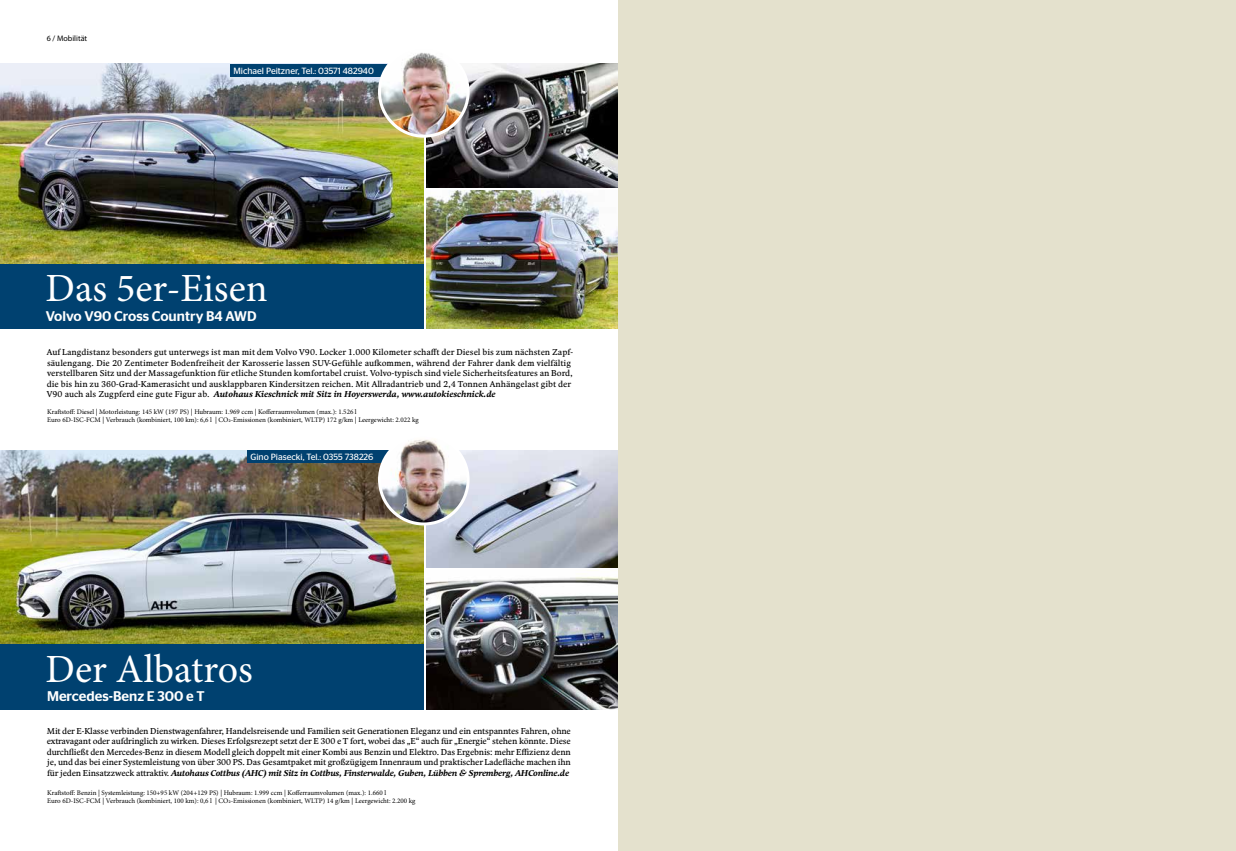
<style>
.page{position:relative;width:1236px;height:851px;background:#fff}
.page>*{position:absolute;margin:0;border:0;box-sizing:border-box;transform-origin:0 0}
.t1{font:40px "Minion Pro";color:#fff}
.t2{font:500 14px "Stag Sans";color:#fff}
.t3{font:9px "Stag Sans";color:#fff}
.t4{font:8.5px/10.5px "Comenia Text Pro";color:#000;text-align:justify}
.t5{font:8px "Myriad Pro";color:#000}
.t6{font:7px/8.4px "Minion Pro";color:#000}
.s1{font-weight:700;font-style:italic}
</style>
<div class="page">
<img style="left:427px;top:450px;width:191px;height:117px">
<img style="left:427px;top:576px;width:191px;height:133px">
<img style="left:0;top:450px;width:424px;height:194px">
<div style="left:0;top:644px;width:424px;height:65px;background:#004170"></div>
<div style="left:247px;top:450px;width:164px;height:13px;background:#004170"></div>
<img style="left:379px;top:435px;width:89px;height:89px;border-radius:44px">
<div style="left:378px;top:434px;width:92px;height:91px;border:3px solid #fff;border-radius:50%"></div>
<img style="left:427px;top:64px;width:191px;height:123px">
<img style="left:427px;top:190px;width:191px;height:138px">
<img style="left:0;top:64px;width:424px;height:200px">
<div style="left:0;top:264px;width:424px;height:64px;background:#004170"></div>
<div style="left:230px;top:64px;width:167px;height:13px;background:#004170"></div>
<img style="left:379px;top:47px;width:89px;height:89px;border-radius:44px">
<div style="left:378px;top:46px;width:92px;height:92px;border:3px solid #fff;border-radius:50%"></div>
<div style="left:618px;top:0;width:618px;height:850px;background:#e4e1cd"></div>
<p class="t5" style="left:47px;top:33px;width:42px">6 / Mobilität</p>
<p class="t3" style="left:233px;top:66px;width:142px">Michael Peitzner, Tel.: 03571 482940</p>
<h1 class="t1" style="left:45px;top:261px;width:224px">Das 5er-Eisen</h1>
<h2 class="t2" style="left:46px;top:308px;width:212px">Volvo V90 Cross Country B4 AWD</h2>
<p class="t4" style="left:47px;top:347px;width:528px;text-align:left">Auf Langdistanz besonders gut unterwegs ist man mit dem Volvo V90. Locker 1.000 Kilometer schafft der Diesel bis zum nächsten Zapf&shy;säulengang. Die 20 Zentimeter Bodenfreiheit der Karosserie lassen SUV-Gefühle aufkommen, während der Fahrer dank dem vielfältig verstellbaren Sitz und der Massagefunktion für etliche Stunden komfortabel cruist. Volvo-typisch sind viele Sicherheitsfeatures an Bord, die bis hin zu 360-Grad-Kamerasicht und ausklappbaren Kindersitzen reichen. Mit Allradantrieb und 2,4 Tonnen Anhängelast gibt der V90 auch als Zugpferd eine gute Figur ab. <span class="s1">Autohaus Kieschnick mit Sitz in Hoyerswerda, www.autokieschnick.de</span></p>
<p class="t6" style="left:47px;top:407px;width:373px">Kraftstoff: Diesel | Motorleistung: 145 kW (197 PS) | Hubraum: 1.969 ccm | Kofferraumvolumen (max.): 1.526 l<br>Euro 6D-ISC-FCM | Verbrauch (kombiniert, 100 km): 6,6 l | CO2-Emissionen (kombiniert, WLTP) 172 g/km | Leergewicht: 2.022 kg</p>
<p class="t3" style="left:251px;top:452px;width:124px">Gino Piasecki, Tel.: 0355 738226</p>
<h1 class="t1" style="left:45px;top:642px;width:209px">Der Albatros</h1>
<h2 class="t2" style="left:47px;top:688px;width:159px">Mercedes-Benz E 300 e T</h2>
<p class="t4" style="left:47px;top:725px;width:525px">Mit der E-Klasse verbinden Dienstwagenfahrer, Handelsreisende und Familien seit Generationen Eleganz und ein entspanntes Fahren, ohne extravagant oder aufdringlich zu wirken. Dieses Erfolgsrezept setzt der E 300 e T fort, wobei das „E“ auch für „Energie“ stehen könnte. Diese durchfließt den Mercedes-Benz in diesem Modell gleich doppelt mit einer Kombi aus Benzin und Elektro. Das Ergebnis: mehr Effizienz denn je, und das bei einer Systemleistung von über 300 PS. Das Gesamtpaket mit großzügigem Innenraum und praktischer Ladefläche machen ihn für jeden Einsatzzweck attraktiv. <span class="s1">Autohaus Cottbus (AHC) mit Sitz in Cottbus, Finsterwalde, Guben, Lübben &amp; Spremberg, AHConline.de</span></p>
<p class="t6" style="left:47px;top:788px;width:370px">Kraftstoff: Benzin | Systemleistung: 150+95 kW (204+129 PS) | Hubraum: 1.999 ccm | Kofferraumvolumen (max.): 1.660 l<br>Euro 6D-ISC-FCM | Verbrauch (kombiniert, 100 km): 0,6 l | CO2-Emissionen (kombiniert, WLTP) 14 g/km | Leergewicht: 2.200 kg</p>
</div>
